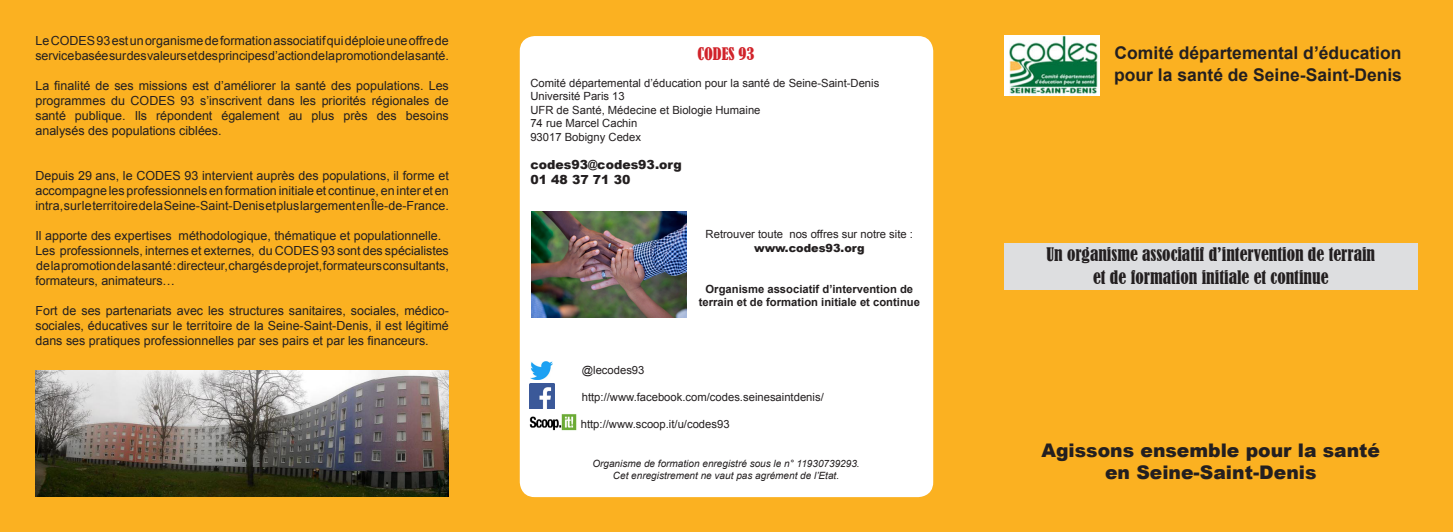
<style>
.page{position:relative;width:1453px;height:532px;background:#fff}
.page>*{position:absolute;margin:0;border:0;box-sizing:border-box;transform-origin:0 0}
.t1{font:900 18.75px/22.5px "Arial";color:#231f20;text-align:center}
.t2{font:condensed 17.5px "Bernard";color:#231f20}
.t3{font:700 17.5px "Arial";color:#231f20}
.t4{font:condensed 16.25px "Bernard";color:#d1232a}
.t5{font:12.5px/15px "Arial";color:#231f20;text-align:justify}
.t6{font:900 12.5px "Arial";color:#231f20}
.t7{font:11.25px "Arial";color:#231f20}
.t8{font:700 11.25px/13.5px "Arial";color:#231f20;text-align:center}
.t9{font:900 11.25px "Arial";color:#231f20}
.t10{font:italic 10px/12px "Arial";color:#231f20;text-align:center}
</style>
<div class="page">
<div style="left:0;top:0;width:1453px;height:531px;background:#fbb121"></div>
<img style="left:1004px;top:35px;width:95px;height:60px">
<div style="left:1004px;top:244px;width:413px;height:46px;background:#dddee0"></div>
<div style="left:520px;top:36px;width:413px;height:461px;background:#fff;border-radius:15px"></div>
<img style="left:531px;top:211px;width:155px;height:106px">
<img style="left:35px;top:370px;width:414px;height:126px">
<img style="left:530px;top:383px;width:24px;height:25px">
<img style="left:531px;top:361px;width:21px;height:18px">
<img style="left:529px;top:414px;width:48px;height:17px">
<p class="t5" style="left:35px;top:33px;width:415px">Le CODES 93 est un organisme de formation associatif qui déploie une offre de service basée sur des valeurs et des principes d’action de la promotion de la santé.</p>
<p class="t5" style="left:35px;top:78px;width:415px">La finalité de ses missions est d’améliorer la santé des populations. Les programmes du CODES 93 s’inscrivent dans les priorités régionales de santé publique. Ils répondent également au plus près des besoins analysés des populations ciblées.</p>
<p class="t5" style="left:35px;top:168px;width:415px">Depuis 29 ans, le CODES 93 intervient auprès des populations, il forme et accompagne les professionnels en formation initiale et continue, en inter et en intra, sur le territoire de la Seine-Saint-Denis et plus largement en Île-de-France.</p>
<p class="t5" style="left:35px;top:228px;width:407px">Il apporte des expertises méthodologique, thématique et populationnelle.</p>
<p class="t5" style="left:35px;top:243px;width:415px">Les professionnels, internes et externes, du CODES 93 sont des spécialistes de la promotion de la santé : directeur, chargés de projet, formateurs consultants, formateurs, animateurs…</p>
<p class="t5" style="left:35px;top:303px;width:415px">Fort de ses partenariats avec les structures sanitaires, sociales, médico&shy;sociales, éducatives sur le territoire de la Seine-Saint-Denis, il est légitimé dans ses pratiques professionnelles par ses pairs et par les financeurs.</p>
<p class="t4" style="left:697px;top:44px;width:58px">CODES 93</p>
<p class="t7" style="left:530px;top:75px;width:350px">Comité départemental d’éducation pour la santé de Seine-Saint-Denis</p>
<p class="t7" style="left:530px;top:89px;width:96px">Université Paris 13</p>
<p class="t7" style="left:530px;top:102px;width:232px">UFR de Santé, Médecine et Biologie Humaine</p>
<p class="t7" style="left:530px;top:116px;width:108px">74 rue Marcel Cachin</p>
<p class="t7" style="left:530px;top:129px;width:112px">93017 Bobigny Cedex</p>
<p class="t6" style="left:530px;top:156px;width:153px">codes93@codes93.org</p>
<p class="t6" style="left:530px;top:171px;width:102px">01 48 37 71 30</p>
<p class="t7" style="left:706px;top:227px;width:209px">Retrouver toute nos offres sur notre site :</p>
<p class="t9" style="left:754px;top:240px;width:112px">www.codes93.org</p>
<p class="t8" style="left:699px;top:282px;width:223px">Organisme associatif d’intervention de terrain et de formation initiale et continue</p>
<p class="t7" style="left:582px;top:362px;width:64px">@lecodes93</p>
<p class="t7" style="left:582px;top:389px;width:243px">http://www.facebook.com/codes.seinesaintdenis/</p>
<p class="t7" style="left:581px;top:416px;width:150px">http://www.scoop.it/u/codes93</p>
<p class="t10" style="left:592px;top:457px;width:269px">Organisme de formation enregistré sous le n° 11930739293.<br>Cet enregistrement ne vaut pas agrément de l’Etat.</p>
<p class="t3" style="left:1114px;top:41px;width:288px">Comité départemental d’éducation</p>
<p class="t3" style="left:1114px;top:63px;width:289px">pour la santé de Seine-Saint-Denis</p>
<p class="t2" style="left:1046px;top:244px;width:330px">Un organisme associatif d’intervention de terrain</p>
<p class="t2" style="left:1093px;top:267px;width:237px">et de formation initiale et continue</p>
<p class="t1" style="left:1041px;top:438px;width:340px">Agissons ensemble pour la santé en Seine-Saint-Denis</p>
</div>
